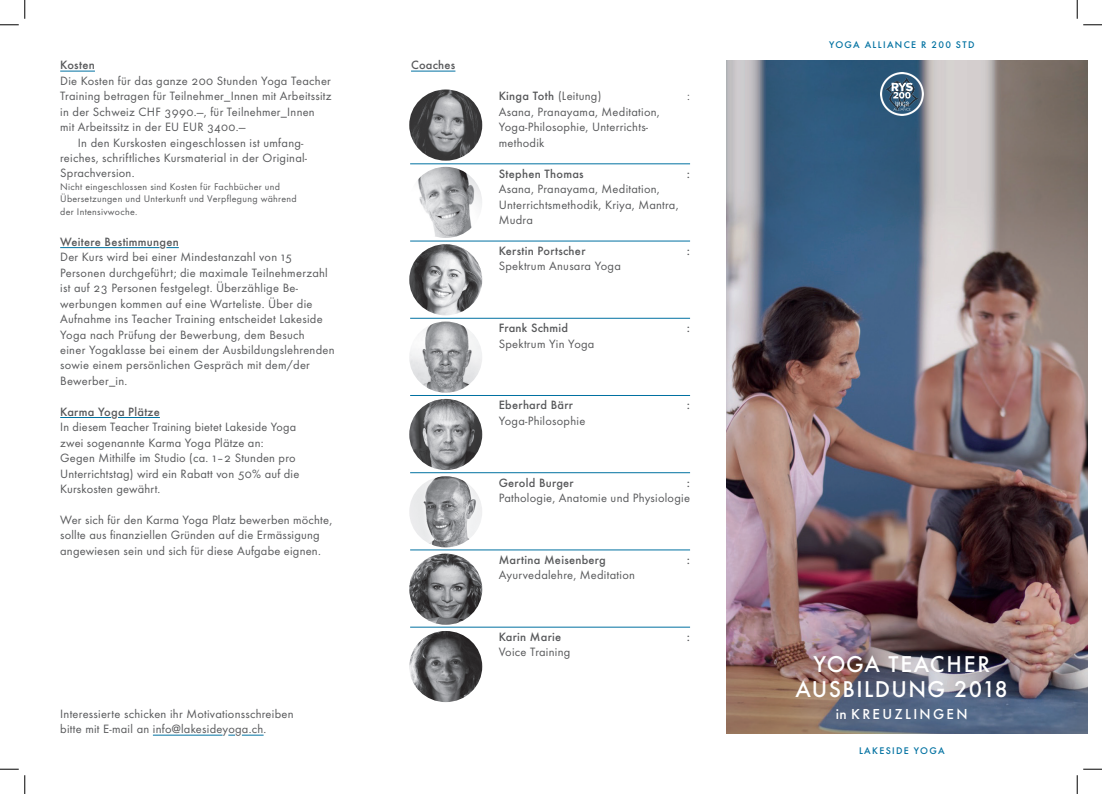
<style>
.page{position:relative;width:1102px;height:794px;background:#fff}
.page>*{position:absolute;margin:0;border:0;box-sizing:border-box;transform-origin:0 0}
.t1{font:500 23.75px "Futura TOT";letter-spacing:.06em;color:#fff}
.t2{font:500 15px "Futura TOT";letter-spacing:.155em;color:#fff}
.t3{font:12.5px/15.4px "Futura TOT";letter-spacing:.02em;color:#57585a}
.t4{font:500 12.5px "Futura TOT";letter-spacing:.02em;color:#57585a}
.t5{font:10px/12.5px "Futura TOT";letter-spacing:.03em;color:#57585a}
.t6{font:500 10px "Futura TOT";letter-spacing:.135em;color:#0071a1}
.s1{font-weight:400}
</style>
<div class="page">
<img style="left:726px;top:60px;width:362px;height:673px">
<img style="left:409px;top:89px;width:73px;height:72px">
<img style="left:409px;top:631px;width:73px;height:71px">
<img style="left:409px;top:553px;width:73px;height:71px">
<img style="left:409px;top:476px;width:73px;height:71px">
<img style="left:409px;top:399px;width:73px;height:71px">
<img style="left:409px;top:321px;width:73px;height:72px">
<img style="left:409px;top:244px;width:73px;height:71px">
<img style="left:417px;top:167px;width:65px;height:71px">
<hr style="left:410px;top:163px;width:280px;height:1px;background:#0071a1">
<hr style="left:410px;top:241px;width:280px;height:1px;background:#0071a1">
<hr style="left:410px;top:318px;width:280px;height:1px;background:#0071a1">
<hr style="left:410px;top:395px;width:280px;height:1px;background:#0071a1">
<hr style="left:410px;top:472px;width:280px;height:1px;background:#0071a1">
<hr style="left:410px;top:549px;width:280px;height:1px;background:#0071a1">
<hr style="left:410px;top:627px;width:280px;height:1px;background:#0071a1">
<hr style="left:60px;top:71px;width:35px;height:1px;background:#0071a1">
<hr style="left:60px;top:247px;width:100px;height:1px;background:#0071a1">
<svg style="left:166px;top:247px;width:13px;height:1px"></svg>
<hr style="left:60px;top:417px;width:51px;height:1px;background:#0071a1">
<hr style="left:118px;top:417px;width:42px;height:1px;background:#0071a1">
<hr style="left:153px;top:735px;width:70px;height:1px;background:#0071a1">
<svg style="left:242px;top:735px;width:22px;height:1px"></svg>
<hr style="left:411px;top:71px;width:44px;height:1px;background:#0071a1">
<img style="left:880px;top:73px;width:43px;height:42px">
<svg style="left:0;top:0;width:26px;height:26px"></svg>
<svg style="left:0;top:768px;width:26px;height:26px"></svg>
<svg style="left:1076px;top:0;width:26px;height:26px"></svg>
<svg style="left:1076px;top:768px;width:26px;height:26px"></svg>
<p class="t4" style="left:60px;top:58px;width:36px">Kosten</p>
<p class="t3" style="left:60px;top:73px;width:273px">Die Kosten für das ganze 200 Stunden Yoga Teacher Training betragen für Teilnehmer_Innen mit Arbeitssitz in der Schweiz CHF 3990.—, für Teilnehmer_Innen mit Arbeitssitz in der EU EUR 3400.—</p>
<p class="t3" style="left:60px;top:135px;width:249px;text-indent:18px">In den Kurskosten eingeschlossen ist umfang&shy;reiches, schriftliches Kursmaterial in der Original-<br>Sprachversion.</p>
<p class="t5" style="left:60px;top:180px;width:238px">Nicht eingeschlossen sind Kosten für Fachbücher und<br>Übersetzungen und Unterkunft und Verpflegung während der Intensivwoche.</p>
<p class="t4" style="left:60px;top:234px;width:120px">Weitere Bestimmungen</p>
<p class="t3" style="left:60px;top:249px;width:276px">Der Kurs wird bei einer Mindestanzahl von 15<br>Personen durchgeführt; die maximale Teilnehmerzahl ist auf 23 Personen festgelegt. Überzählige Be&shy;werbungen kommen auf eine Warteliste. Über die Aufnahme ins Teacher Training entscheidet Lakeside Yoga nach Prüfung der Bewerbung, dem Besuch<br>einer Yogaklasse bei einem der Ausbildungslehrenden sowie einem persönlichen Gespräch mit dem/der Bewerber_in.</p>
<p class="t4" style="left:60px;top:404px;width:101px">Karma Yoga Plätze</p>
<p class="t3" style="left:60px;top:419px;width:237px">In diesem Teacher Training bietet Lakeside Yoga zwei sogenannte Karma Yoga Plätze an:</p>
<p class="t3" style="left:60px;top:450px;width:241px">Gegen Mithilfe im Studio (ca. 1–2 Stunden pro<br>Unterrichtstag) wird ein Rabatt von 50% auf die<br>Kurskosten gewährt.</p>
<p class="t3" style="left:60px;top:512px;width:274px">Wer sich für den Karma Yoga Platz bewerben möchte, sollte aus finanziellen Gründen auf die Ermässigung angewiesen sein und sich für diese Aufgabe eignen.</p>
<p class="t3" style="left:60px;top:706px;width:235px">Interessierte schicken ihr Motivationsschreiben bitte mit E-mail an info@lakesideyoga.ch.</p>
<p class="t4" style="left:411px;top:58px;width:46px">Coaches</p>
<p class="t4" style="left:499px;top:89px;width:104px">Kinga Toth <span class="s1">(Leitung)</span></p>
<p class="t3" style="left:687px;top:88px;width:4px">:</p>
<p class="t3" style="left:499px;top:104px;width:163px">Asana, Pranayama, Meditation,<br>Yoga-Philosophie, Unterrichts&shy;methodik</p>
<p class="t4" style="left:499px;top:166px;width:86px">Stephen Thomas</p>
<p class="t4" style="left:687px;top:166px;width:5px">:</p>
<p class="t3" style="left:499px;top:181px;width:181px">Asana, Pranayama, Meditation,<br>Unterrichtsmethodik, Kriya, Mantra,<br>Mudra</p>
<p class="t4" style="left:499px;top:243px;width:88px">Kerstin Portscher</p>
<p class="t4" style="left:687px;top:243px;width:5px">:</p>
<p class="t3" style="left:499px;top:258px;width:124px">Spektrum Anusara Yoga</p>
<p class="t4" style="left:499px;top:320px;width:71px">Frank Schmid</p>
<p class="t4" style="left:687px;top:320px;width:5px">:</p>
<p class="t3" style="left:499px;top:335px;width:97px">Spektrum Yin Yoga</p>
<p class="t4" style="left:499px;top:398px;width:76px">Eberhard Bärr</p>
<p class="t4" style="left:687px;top:398px;width:5px">:</p>
<p class="t3" style="left:499px;top:413px;width:88px">Yoga-Philosophie</p>
<p class="t4" style="left:499px;top:475px;width:77px">Gerold Burger</p>
<p class="t4" style="left:687px;top:475px;width:5px">:</p>
<p class="t3" style="left:499px;top:490px;width:193px">Pathologie, Anatomie und Physiologie</p>
<p class="t4" style="left:499px;top:552px;width:109px">Martina Meisenberg</p>
<p class="t4" style="left:687px;top:552px;width:5px">:</p>
<p class="t3" style="left:499px;top:567px;width:138px">Ayurvedalehre, Meditation</p>
<p class="t4" style="left:499px;top:629px;width:64px">Karin Marie</p>
<p class="t4" style="left:687px;top:629px;width:5px">:</p>
<p class="t3" style="left:499px;top:644px;width:73px">Voice Training</p>
<p class="t6" style="left:829px;top:39px;width:147px">YOGA ALLIANCE R 200 STD</p>
<p class="t1" style="left:813px;top:650px;width:178px">YOGA TEACHER</p>
<p class="t1" style="left:796px;top:675px;width:214px">AUSBILDUNG 2018</p>
<p class="t2" style="left:836px;top:704px;width:133px">in KREUZLINGEN</p>
<p class="t6" style="left:859px;top:745px;width:87px">LAKESIDE YOGA</p>
</div>
